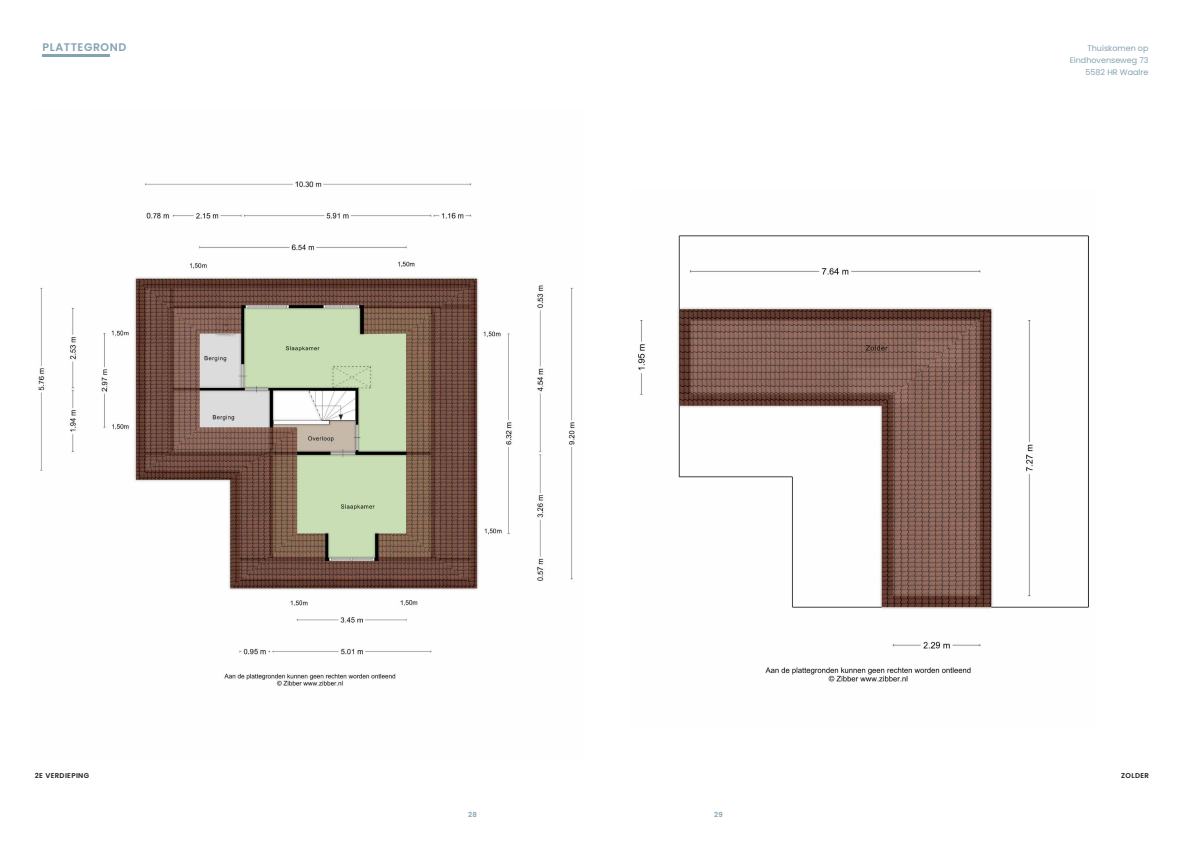
<style>
.page{position:relative;width:1191px;height:842px;background:#fff}
.page>*{position:absolute;margin:0;border:0;box-sizing:border-box;transform-origin:0 0}
.t1{font:600 11px "Poppins";letter-spacing:.05em;color:#83a3b2}
.t2{font:8px "Poppins";color:#83a3b2}
.t3{font:600 7px "Poppins";letter-spacing:.05em;color:#231f20}
.t4{font:600 7px "Poppins";color:#83a3b2}
</style>
<div class="page">
<img style="left:38px;top:181px;width:537px;height:505px">
<hr style="left:43px;top:55px;width:67px;height:2px;background:#83a3b2">
<img style="left:638px;top:235px;width:451px;height:447px">
<p class="t1" style="left:43px;top:40px;width:85px">PLATTEGROND</p>
<p class="t2" style="left:1087px;top:43px;width:62px">Thuiskomen op</p>
<p class="t2" style="left:1069px;top:55px;width:80px">Eindhovenseweg 73</p>
<p class="t2" style="left:1085px;top:67px;width:64px">5582 HR Waalre</p>
<p class="t3" style="left:35px;top:771px;width:56px">2E VERDIEPING</p>
<p class="t3" style="left:1121px;top:771px;width:29px">ZOLDER</p>
<p class="t4" style="left:468px;top:810px;width:10px">28</p>
<p class="t4" style="left:714px;top:810px;width:10px">29</p>
</div>
